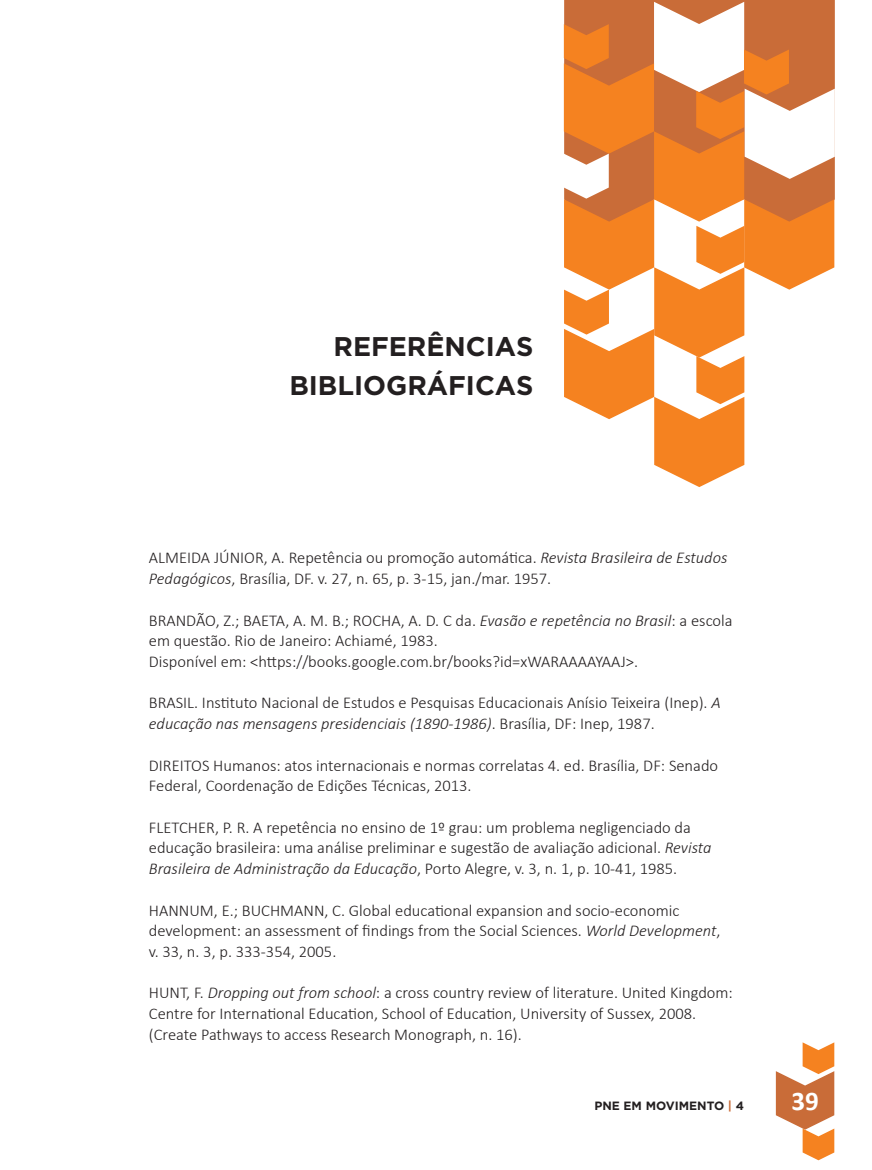
<style>
.page{position:relative;width:872px;height:1170px;background:#fff}
.page>*{position:absolute;margin:0;border:0;box-sizing:border-box;transform-origin:0 0}
.t1{font:700 27px "Gotham";color:#231f20}
.t2{font:700 27px "Calibri";color:#fff}
.t3{font:300 16.5px/20.7px "Calibri";color:#231f20}
.t4{font:700 12px "Gotham";color:#231f20}
.t5{font:700 12px "Gotham";color:#c96c38}
.s1{font-style:italic}
.s2{color:#231f20}
</style>
<div class="page">
<svg style="left:564px;top:2px;width:271px;height:485px"></svg>
<svg style="left:776px;top:1042px;width:58px;height:118px"></svg>
<h1 class="t1" style="left:333px;top:328px;width:19px">REFER</h1>
<h1 class="t1" style="left:426px;top:328px;width:35px">ÊNCI</h1>
<h1 class="t1" style="left:495px;top:328px;width:38px">AS</h1>
<h1 class="t1" style="left:289px;top:367px;width:36px">bIBLIO</h1>
<h1 class="t1" style="left:386px;top:367px;width:40px">GRÁFIC</h1>
<h1 class="t1" style="left:495px;top:367px;width:38px">AS</h1>
<p class="t3" style="left:149px;top:547px;width:580px">ALMEIDA JÚNIOR, A. Repetência ou promoção automática. <span class="s1">Revista Brasileira de Estudos<br>Pedagógicos</span>, Brasília, DF. v. 27, n. 65, p. 3-15, jan./mar. 1957.</p>
<p class="t3" style="left:149px;top:609px;width:585px">BRANDÃO, Z.; BAETA, A. M. B.; ROCHA, A. D. C da. <span class="s1">Evasão e repetência no Brasil</span>: a escola em questão. Rio de Janeiro: Achiamé, 1983.<br>Disponível em: &lt;https://books.google.com.br/books?id=xWARAAAAYAAJ&gt;.</p>
<p class="t3" style="left:149px;top:692px;width:573px">BRASIL. Instituto Nacional de Estudos e Pesquisas Educacionais Anísio Teixeira (Inep). <span class="s1">A educação nas mensagens presidenciais (1890-1986)</span>. Brasília, DF: Inep, 1987.</p>
<p class="t3" style="left:149px;top:754px;width:571px">DIREITOS Humanos: atos internacionais e normas correlatas 4. ed. Brasília, DF: Senado<br>Federal, Coordenação de Edições Técnicas, 2013.</p>
<p class="t3" style="left:149px;top:816px;width:564px">FLETCHER, P. R. A repetência no ensino de 1º grau: um problema negligenciado da educação brasileira: uma análise preliminar e sugestão de avaliação adicional. <span class="s1">Revista<br>Brasileira de Administração da Educação</span>, Porto Alegre, v. 3, n. 1, p. 10-41, 1985.</p>
<p class="t3" style="left:149px;top:899px;width:573px">HANNUM, E.; BUCHMANN, C. Global educational expansion and socio-economic development: an assessment of findings from the Social Sciences. <span class="s1">World Development</span>, v. 33, n. 3, p. 333-354, 2005.</p>
<p class="t3" style="left:149px;top:982px;width:585px">HUNT, F. <span class="s1">Dropping out from school</span>: a cross country review of literature. United Kingdom:<br>Centre for International Education, School of Education, University of Sussex, 2008. (Create Pathways to access Research Monograph, n. 16).</p>
<p class="t4" style="left:594px;top:1097px;width:61px">PNEEMMOVIMENTO</p>
<p class="t5" style="left:728px;top:1097px;width:18px">| <span class="s2">4</span></p>
<h1 class="t2" style="left:791px;top:1084px;width:29px">39</h1>
</div>
